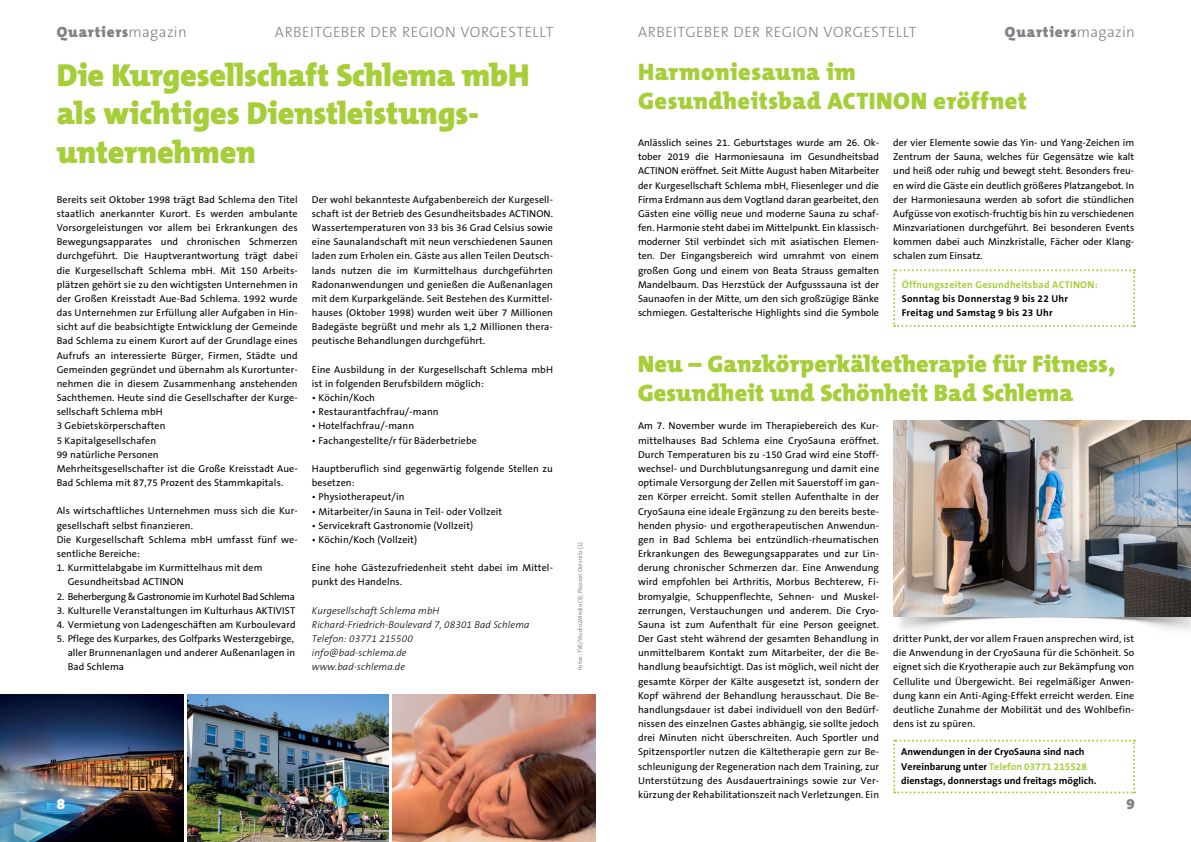
<style>
.page{position:relative;width:1191px;height:842px;background:#fff}
.page>*{position:absolute;margin:0;border:0;box-sizing:border-box;transform-origin:0 0}
.t1{font:900 32px/38.4px "The Mix B9";letter-spacing:-.005em;color:#a6ce39}
.t2{font:900 24px/28.8px "The Mix B9";letter-spacing:.01em;color:#a6ce39}
.t3{font:300 15px "The Sans B3";letter-spacing:.025em;color:#808285}
.t4{font:900 15px "The Mix B9";letter-spacing:.06em;color:#808285}
.t5{font:900 15px "The Mix B9";color:#fff}
.t6{font:10px/14.2px "The Sans B5 Plain";letter-spacing:.01em;color:#000}
.t7{font:italic 300 10px/14.2px "The Sans B3";letter-spacing:.01em;color:#000}
.t8{font:700 10px/14.2px "The Sans B7";color:#000}
.t9{font:700 10px/14.2px "The Sans B7";letter-spacing:.025em;color:#000}
.t10{font:10px "The Sans B5 Plain";letter-spacing:-.03em;color:#000}
.t11{font:700 10px "The Sans B7";letter-spacing:.025em;color:#a6ce39}
.t12{font:6px "The Sans B5 Plain";color:#808285}
.s1{font-family:"The Sans B3";font-weight:300}
.s2{color:#a6ce39}
</style>
<div class="page">
<svg style="left:893px;top:269px;width:242px;height:58px"></svg>
<img style="left:392px;top:695px;width:203px;height:147px">
<img style="left:187px;top:695px;width:201px;height:147px">
<img style="left:0;top:695px;width:184px;height:147px">
<img style="left:894px;top:616px;width:297px;height:14px">
<img style="left:894px;top:421px;width:297px;height:195px">
<svg style="left:893px;top:739px;width:242px;height:54px"></svg>
<h3 class="t4" style="left:57px;top:24px;width:132px">Quartiers<span class="s1">MAGAZIN</span></h3>
<h3 class="t3" style="left:275px;top:24px;width:280px">ARBEITGEBER DER REGION VORGESTELLT</h3>
<h3 class="t3" style="left:638px;top:24px;width:280px">ARBEITGEBER DER REGION VORGESTELLT</h3>
<h3 class="t4" style="left:1005px;top:24px;width:132px">Quartiers<span class="s1">MAGAZIN</span></h3>
<h1 class="t1" style="left:57px;top:57px;width:471px">Die Kurgesellschaft Schlema mbH als wichtiges Dienstleistungs&shy;unternehmen</h1>
<p class="t6" style="left:312px;top:193px;width:242px;text-align:justify">Der wohl bekannteste Aufgabenbereich der Kurgesell&shy;schaft ist der Betrieb des Gesundheitsbades ACTINON.<br>Wassertemperaturen von 33 bis 36 Grad Celsius sowie eine Saunalandschaft mit neun verschiedenen Saunen laden zum Erholen ein. Gäste aus allen Teilen Deutsch&shy;lands nutzen die im Kurmittelhaus durchgeführten Radonanwendungen und genießen die Außenanlagen mit dem Kurparkgelände. Seit Bestehen des Kurmittel&shy;hauses (Oktober 1998) wurden weit über 7 Millionen Badegäste begrüßt und mehr als 1,2 Millionen thera&shy;peutische Behandlungen durchgeführt.</p>
<p class="t6" style="left:312px;top:363px;width:242px">Eine Ausbildung in der Kurgesellschaft Schlema mbH ist in folgenden Berufsbildern möglich:</p>
<p class="t6" style="left:312px;top:391px;width:65px">• Köchin/Koch</p>
<p class="t6" style="left:312px;top:405px;width:128px">• Restaurantfachfrau/-mann</p>
<p class="t6" style="left:312px;top:419px;width:104px">• Hotelfachfrau/-mann</p>
<p class="t6" style="left:312px;top:433px;width:166px">• Fachangestellte/r für Bäderbetriebe</p>
<p class="t6" style="left:312px;top:462px;width:242px">Hauptberuflich sind gegenwärtig folgende Stellen zu besetzen:</p>
<p class="t6" style="left:312px;top:490px;width:94px">• Physiotherapeut/in</p>
<p class="t6" style="left:312px;top:504px;width:192px">• Mitarbeiter/in Sauna in Teil- oder Vollzeit</p>
<p class="t6" style="left:312px;top:518px;width:163px">• Servicekraft Gastronomie (Vollzeit)</p>
<p class="t6" style="left:312px;top:533px;width:107px">• Köchin/Koch (Vollzeit)</p>
<p class="t6" style="left:312px;top:561px;width:242px">Eine hohe Gästezufriedenheit steht dabei im Mittel&shy;punkt des Handelns.</p>
<p class="t7" style="left:312px;top:604px;width:219px">Kurgesellschaft Schlema mbH<br>Richard-Friedrich-Boulevard 7, 08301 Bad Schlema<br>Telefon: 03771 215500<br>info@bad-schlema.de<br>www.bad-schlema.de</p>
<h2 class="t2" style="left:638px;top:58px;width:390px">Harmoniesauna im<br>Gesundheitsbad ACTINON eröffnet</h2>
<p class="t6" style="left:638px;top:136px;width:242px;text-align:justify">Anlässlich seines 21. Geburtstages wurde am 26. Ok&shy;tober 2019 die Harmoniesauna im Gesundheitsbad ACTINON eröffnet. Seit Mitte August haben Mitarbeiter der Kurgesellschaft Schlema mbH, Fliesenleger und die Firma Erdmann aus dem Vogtland daran gearbeitet, den Gästen eine völlig neue und moderne Sauna zu schaf&shy;fen. Harmonie steht dabei im Mittelpunkt. Ein klassisch&shy;moderner Stil verbindet sich mit asiatischen Elemen&shy;ten. Der Eingangsbereich wird umrahmt von einem großen Gong und einem von Beata Strauss gemalten Mandelbaum. Das Herzstück der Aufgusssauna ist der Saunaofen in der Mitte, um den sich großzügige Bänke schmiegen. Gestalterische Highlights sind die Symbole</p>
<p class="t6" style="left:893px;top:136px;width:242px;text-align:justify">der vier Elemente sowie das Yin- und Yang-Zeichen im Zentrum der Sauna, welches für Gegensätze wie kalt und heiß oder ruhig und bewegt steht. Besonders freu&shy;en wird die Gäste ein deutlich größeres Platzangebot. In der Harmoniesauna werden ab sofort die stündlichen Aufgüsse von exotisch-fruchtig bis hin zu verschiedenen Minzvariationen durchgeführt. Bei besonderen Events kommen dabei auch Minzkristalle, Fächer oder Klang&shy;schalen zum Einsatz.</p>
<p class="t11" style="left:901px;top:279px;width:157px">Öffnungszeiten Gesundheitsbad ACTI</p>
<p class="t11" style="left:1073px;top:279px;width:26px">NON:</p>
<p class="t9" style="left:901px;top:292px;width:168px">Sonntag bis Donnerstag 9 bis 22 Uhr<br>Freitag und Samstag 9 bis 23 Uhr</p>
<p class="t6" style="left:57px;top:193px;width:242px">Bereits seit Oktober 1998 trägt Bad Schlema den Titel staatlich anerkannter Kurort. Es werden ambulante Vorsorgeleistungen vor allem bei Erkrankungen des Bewegungsapparates und chronischen Schmerzen durchgeführt. Die Hauptverantwortung trägt dabei die Kurgesellschaft Schlema mbH. Mit 150 Arbeits&shy;plätzen gehört sie zu den wichtigsten Unternehmen in der Großen Kreisstadt Aue-Bad Schlema. 1992 wurde das Unternehmen zur Erfüllung aller Aufgaben in Hin&shy;sicht auf die beabsichtigte Entwicklung der Gemeinde Bad Schlema zu einem Kurort auf der Grundlage eines Aufrufs an interessierte Bürger, Firmen, Städte und Gemeinden gegründet und übernahm als Kurortunter&shy;nehmen die in diesem Zusammenhang anstehenden Sachthemen. Heute sind die Gesellschafter der Kurge&shy;sellschaft Schlema mbH<br>3 Gebietskörperschaften<br>5 Kapitalgesellschafen<br>99 natürliche Personen<br>Mehrheitsgesellschafter ist die Große Kreisstadt Aue-Bad Schlema mit 87,75 Prozent des Stammkapitals.</p>
<p class="t6" style="left:57px;top:504px;width:242px">Als wirtschaftliches Unternehmen muss sich die Kur&shy;gesellschaft selbst finanzieren.<br>Die Kurgesellschaft Schlema mbH umfasst fünf we&shy;sentliche Bereiche:</p>
<p class="t6" style="left:68px;top:561px;width:196px;text-indent:-11px">1. Kurmittelabgabe im Kurmittelhaus mit dem<br>Gesundheitsbad ACTINON</p>
<p class="t10" style="left:57px;top:591px;width:240px">2. Beherbergung &amp; Gastronomie im Kurhotel Bad Schlema</p>
<p class="t6" style="left:57px;top:604px;width:240px">3. Kulturelle Veranstaltungen im Kulturhaus AKTIVIST</p>
<p class="t6" style="left:57px;top:618px;width:240px">4. Vermietung von Ladengeschäften am Kurboulevard</p>
<p class="t6" style="left:68px;top:632px;width:229px;text-indent:-11px">5. Pflege des Kurparkes, des Golfparks Westerzgebirge, aller Brunnenanlagen und anderer Außenanlagen in<br>Bad Schlema</p>
<h2 class="t2" style="left:637px;top:351px;width:479px">Neu – Ganzkörperkältetherapie für Fitness,<br>Gesundheit und Schönheit Bad Schlema</h2>
<p class="t6" style="left:638px;top:419px;width:242px;text-align:justify">Am 7. November wurde im Therapiebereich des Kur&shy;mittelhauses Bad Schlema eine CryoSauna eröffnet.<br>Durch Temperaturen bis zu -150 Grad wird eine Stoff&shy;wechsel- und Durchblutungsanregung und damit eine optimale Versorgung der Zellen mit Sauerstoff im gan&shy;zen Körper erreicht. Somit stellen Aufenthalte in der CryoSauna eine ideale Ergänzung zu den bereits beste&shy;henden physio- und ergotherapeutischen Anwendun&shy;gen in Bad Schlema bei entzündlich-rheumatischen Erkrankungen des Bewegungsapparates und zur Lin&shy;derung chronischer Schmerzen dar. Eine Anwendung wird empfohlen bei Arthritis, Morbus Bechterew, Fi&shy;bromyalgie, Schuppenflechte, Sehnen- und Muskel&shy;zerrungen, Verstauchungen und anderem. Die Cryo-Sauna ist zum Aufenthalt für eine Person geeignet.<br>Der Gast steht während der gesamten Behandlung in unmittelbarem Kontakt zum Mitarbeiter, der die Be&shy;handlung beaufsichtigt. Das ist möglich, weil nicht der gesamte Körper der Kälte ausgesetzt ist, sondern der Kopf während der Behandlung herausschaut. Die Be&shy;handlungsdauer ist dabei individuell von den Bedürf&shy;nissen des einzelnen Gastes abhängig, sie sollte jedoch drei Minuten nicht überschreiten. Auch Sportler und Spitzensportler nutzen die Kältetherapie gern zur Be&shy;schleunigung der Regeneration nach dem Training, zur Unterstützung des Ausdauertrainings sowie zur Ver&shy;kürzung der Rehabilitationszeit nach Verletzungen. Ein</p>
<p class="t12" style="left:577px;top:670px;width:130px;rotate:-90deg">Fotos: TVE/Studio2Media (3), Pixacon Oelsnitz (1)</p>
<p class="t6" style="left:893px;top:632px;width:242px;text-align:justify">dritter Punkt, der vor allem Frauen ansprechen wird, ist die Anwendung in der CryoSauna für die Schönheit. So eignet sich die Kryotherapie auch zur Bekämpfung von Cellulite und Übergewicht. Bei regelmäßiger Anwen&shy;dung kann ein Anti-Aging-Effekt erreicht werden. Eine deutliche Zunahme der Mobilität und des Wohlbefin&shy;dens ist zu spüren.</p>
<p class="t8" style="left:901px;top:745px;width:197px">Anwendungen in der CryoSauna sind nach<br>Vereinbarung unter <span class="s2">Telefon 03771 215528 </span>dienstags, donnerstags und freitags möglich.</p>
<h3 class="t5" style="left:57px;top:796px;width:10px">8</h3>
<h3 class="t4" style="left:1126px;top:796px;width:10px">9</h3>
</div>
